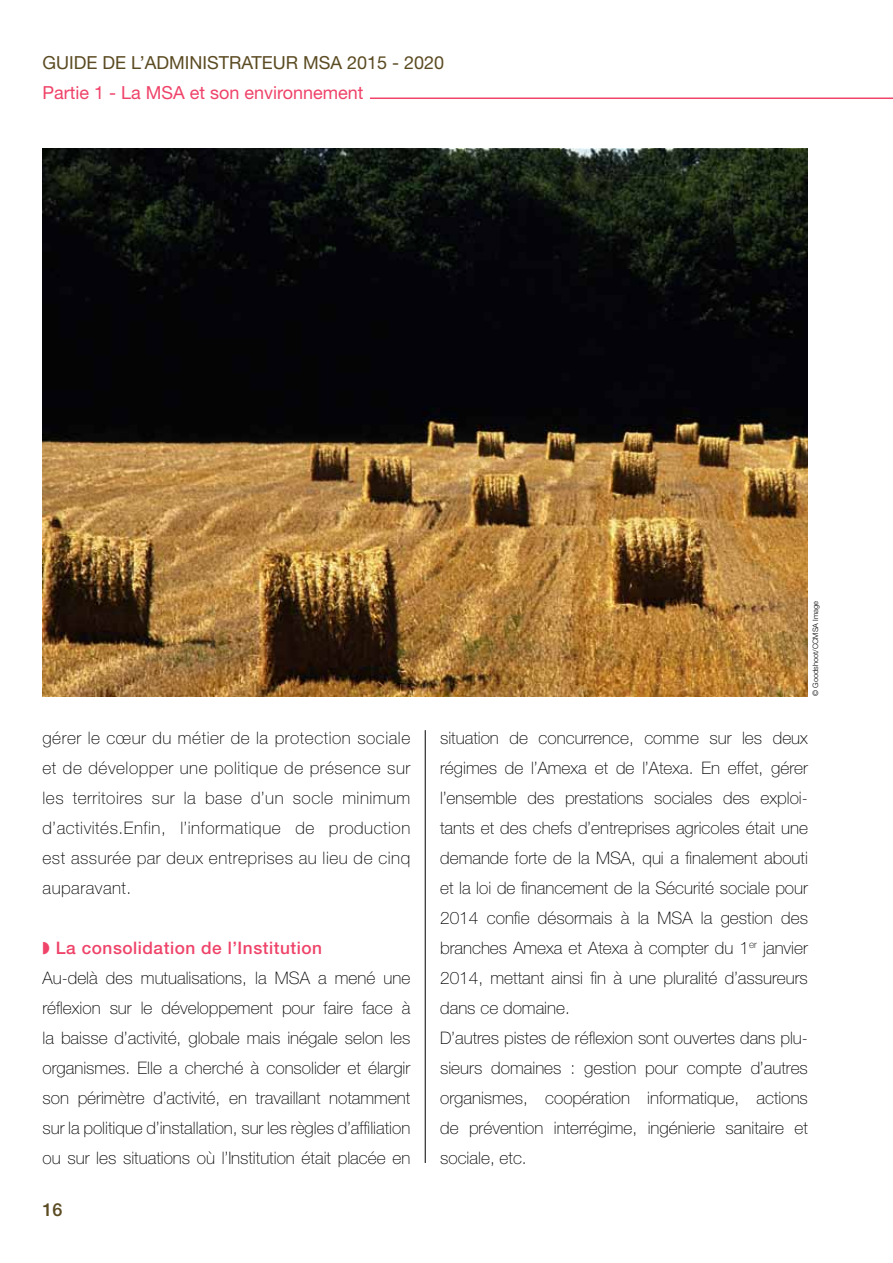
<style>
.page{position:relative;width:893px;height:1263px;background:#fff}
.page>*{position:absolute;margin:0;border:0;box-sizing:border-box;transform-origin:0 0}
.t1{font:18px "Helvetica Neue LT Std";color:#5b4b22}
.t2{font:18px "Helvetica Neue LT Std";color:#ef4369}
.t3{font:500 18px "Helvetica Neue LT Std";color:#5b4b22}
.t4{font:100 17.25px/30px "Helvetica Neue";color:#000;text-align:justify}
.t5{font:500 17.25px "Helvetica Neue";letter-spacing:.03em;color:#ef4369}
.t6{font:300 7.5px "Helvetica Neue";color:#000}
</style>
<div class="page">
<hr style="left:370px;top:98px;width:523px;height:1px;background:#ef4369">
<img style="left:43px;top:148px;width:765px;height:548px">
<hr style="left:425px;top:730px;width:1px;height:433px;background:#000">
<p class="t1" style="left:43px;top:52px;width:275px">Guide de l’administrateur MSA</p>
<p class="t1" style="left:347px;top:52px;width:99px">2015 - 2020</p>
<p class="t2" style="left:43px;top:82px;width:117px">Partie 1 - La MSA</p>
<p class="t2" style="left:190px;top:82px;width:175px">et son environnement</p>
<p class="t6" style="left:811px;top:696px;width:97px;rotate:-90deg">© Goodshoot/CCMSA Image</p>
<p class="t4" style="left:43px;top:723px;width:370px">gérer le cœur du métier de la protection sociale et de développer une politique de présence sur les territoires sur la base d’un socle minimum d’activités.Enfin, l’informatique de production est assurée par deux entreprises au lieu de cinq auparavant.</p>
<p class="t5" style="left:56px;top:938px;width:268px">La consolidation de l’Institution</p>
<p class="t4" style="left:43px;top:963px;width:370px">Au-delà des mutualisations, la MSA a mené une réflexion sur le développement pour faire face à la baisse d’activité, globale mais inégale selon les organismes. Elle a cherché à consolider et élargir son périmètre d’activité, en travaillant notamment sur la politique d’installation, sur les règles d’affiliation ou sur les situations où l’Institution était placée en</p>
<p class="t3" style="left:43px;top:1199px;width:22px">16</p>
<p class="t4" style="left:440px;top:723px;width:370px;text-align:left">situation de concurrence, comme sur les deux régimes de l’Amexa et de l’Atexa. En effet, gérer l’ensemble des prestations sociales des exploi&shy;tants et des chefs d’entreprises agricoles était une demande forte de la MSA, qui a finalement abouti et la loi de financement de la Sécurité sociale pour 2014 confie désormais à la MSA la gestion des branches Amexa et Atexa à compter du 1<sup>er</sup> janvier 2014, mettant ainsi fin à une pluralité d’assureurs dans ce domaine.<br>D’autres pistes de réflexion sont ouvertes dans plu&shy;sieurs domaines : gestion pour compte d’autres organismes, coopération informatique, actions de prévention interrégime, ingénierie sanitaire et sociale, etc.</p>
</div>
